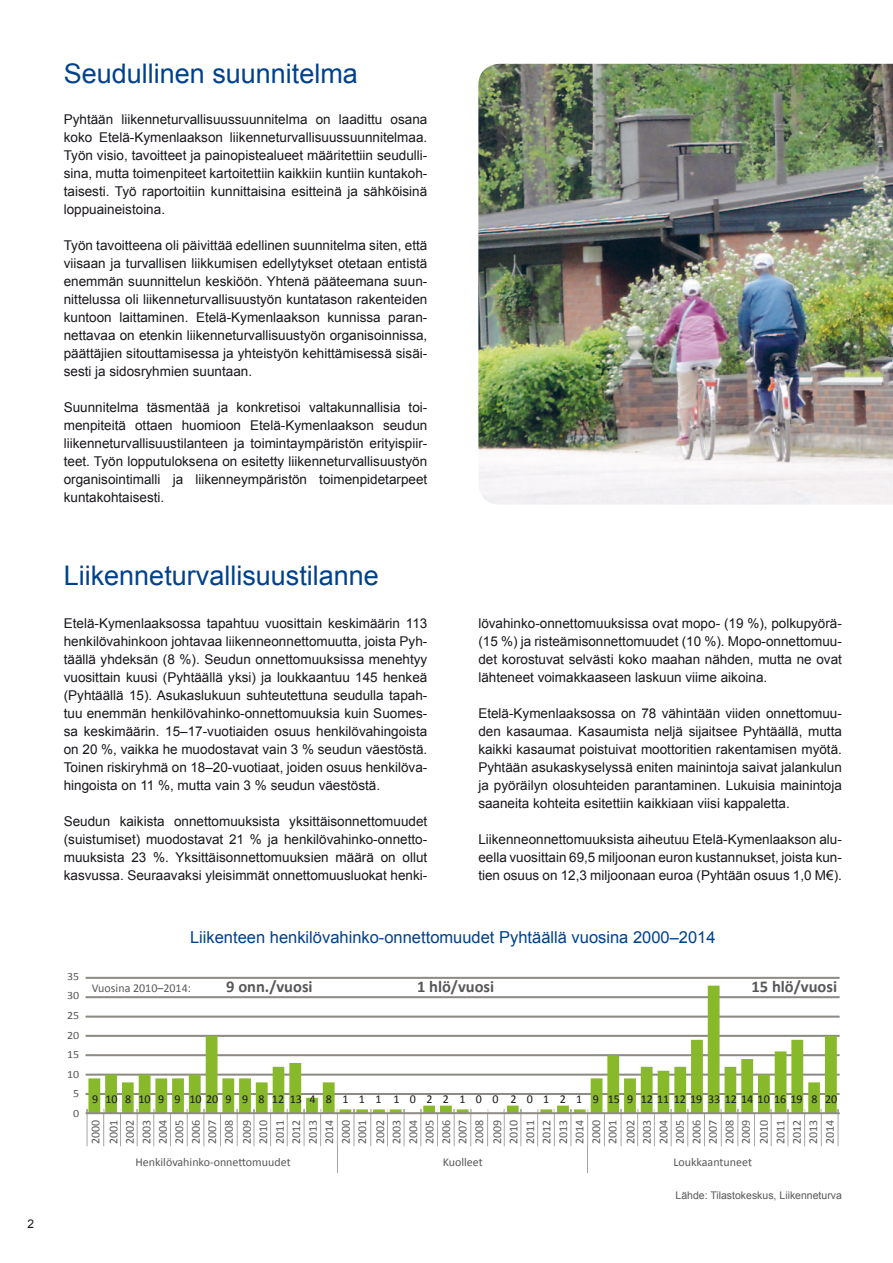
<style>
.page{position:relative;width:893px;height:1263px;background:#fff}
.page>*{position:absolute;margin:0;border:0;box-sizing:border-box;transform-origin:0 0}
.Otsikko{font:27px "Arial";color:#00418c}
.Väliotsikko{font:16.5px "Arial";color:#00418c}
.t1{font:700 16.5px "Calibri";color:#58585a}
.Leipäteksti{font:13.5px/18px "Arial";color:#1a171c;text-align:justify}
.t2{font:12px/16.5px "Calibri";letter-spacing:-.005em;color:#58585a;text-align:justify}
.t3{font:12px "Calibri";letter-spacing:.365em;color:#1a171c}
.Sivunumerointi{font:12px "Arial";color:#1a171c}
.t4{font:11.1px "Calibri";letter-spacing:-.005em;color:#58585a;scale:1.08 1}
.Taulukkoteksti{font:10.5px "Arial";color:#58585a}
</style>
<div class="page">
<img style="left:478px;top:64px;width:415px;height:441px">
<div style="left:86px;top:977px;width:753px;height:1px;border:1px solid #8e8b86"></div>
<div style="left:86px;top:997px;width:753px;height:1px;border:1px solid #8e8b86"></div>
<div style="left:86px;top:1016px;width:753px;height:1px;border:1px solid #8e8b86"></div>
<div style="left:86px;top:1035px;width:753px;height:1px;border:1px solid #8e8b86"></div>
<div style="left:86px;top:1054px;width:753px;height:2px;border:1px solid #8e8b86"></div>
<div style="left:86px;top:1074px;width:753px;height:1px;border:1px solid #8e8b86"></div>
<div style="left:86px;top:1093px;width:753px;height:1px;border:1px solid #8e8b86"></div>
<svg style="left:87px;top:986px;width:751px;height:186px"></svg>
<div style="left:86px;top:1112px;width:753px;height:2px;border:1px solid #8e8b86"></div>
<p class="Sivunumerointi" style="left:28px;top:1215px;width:8px">2</p>
<p class="Otsikko" style="left:64px;top:56px;width:296px">Seudullinen suunnitelma</p>
<p class="Leipäteksti" style="left:64px;top:111px;width:365px">Pyhtään liikenneturvallisuussuunnitelma on laadittu osana koko Etelä-Kymenlaakson liikenneturvallisuussuunnitelmaa.<br>Työn visio, tavoitteet ja painopistealueet määritettiin seudulli&shy;sina, mutta toimenpiteet kartoitettiin kaikkiin kuntiin kuntakoh&shy;taisesti. Työ raportoitiin kunnittaisina esitteinä ja sähköisinä loppuaineistoina.</p>
<p class="Leipäteksti" style="left:64px;top:237px;width:365px">Työn tavoitteena oli päivittää edellinen suunnitelma siten, että viisaan ja turvallisen liikkumisen edellytykset otetaan entistä enemmän suunnittelun keskiöön. Yhtenä pääteemana suun&shy;nittelussa oli liikenneturvallisuustyön kuntatason rakenteiden kuntoon laittaminen. Etelä-Kymenlaakson kunnissa paran&shy;nettavaa on etenkin liikenneturvallisuustyön organisoinnissa, päättäjien sitouttamisessa ja yhteistyön kehittämisessä sisäi&shy;sesti ja sidosryhmien suuntaan.</p>
<p class="Leipäteksti" style="left:64px;top:399px;width:365px">Suunnitelma täsmentää ja konkretisoi valtakunnallisia toi&shy;menpiteitä ottaen huomioon Etelä-Kymenlaakson seudun liikenneturvallisuustilanteen ja toimintaympäristön erityispiir&shy;teet. Työn lopputuloksena on esitetty liikenneturvallisuustyön organisointimalli ja liikenneympäristön toimenpidetarpeet kuntakohtaisesti.</p>
<p class="Otsikko" style="left:64px;top:558px;width:317px">Liikenneturvallisuustilanne</p>
<p class="Leipäteksti" style="left:64px;top:615px;width:365px">Etelä-Kymenlaaksossa tapahtuu vuosittain keskimäärin 113 henkilövahinkoon johtavaa liikenneonnettomuutta, joista Pyh&shy;täällä yhdeksän (8 %). Seudun onnettomuuksissa menehtyy vuosittain kuusi (Pyhtäällä yksi) ja loukkaantuu 145 henkeä (Pyhtäällä 15). Asukaslukuun suhteutettuna seudulla tapah&shy;tuu enemmän henkilövahinko-onnettomuuksia kuin Suomes&shy;sa keskimäärin. 15–17-vuotiaiden osuus henkilövahingoista on 20 %, vaikka he muodostavat vain 3 % seudun väestöstä.<br>Toinen riskiryhmä on 18–20-vuotiaat, joiden osuus henkilöva&shy;hingoista on 11 %, mutta vain 3 % seudun väestöstä.</p>
<p class="Leipäteksti" style="left:64px;top:813px;width:365px">Seudun kaikista onnettomuuksista yksittäisonnettomuudet (suistumiset) muodostavat 21 % ja henkilövahinko-onnetto&shy;muuksista 23 %. Yksittäisonnettomuuksien määrä on ollut kasvussa. Seuraavaksi yleisimmät onnettomuusluokat henki-</p>
<p class="Leipäteksti" style="left:478px;top:615px;width:365px">lövahinko-onnettomuuksissa ovat mopo- (19 %), polkupyörä-(15 %) ja risteämisonnettomuudet (10 %). Mopo-onnettomuu&shy;det korostuvat selvästi koko maahan nähden, mutta ne ovat lähteneet voimakkaaseen laskuun viime aikoina.</p>
<p class="Leipäteksti" style="left:478px;top:705px;width:365px">Etelä-Kymenlaaksossa on 78 vähintään viiden onnettomuu&shy;den kasaumaa. Kasaumista neljä sijaitsee Pyhtäällä, mutta kaikki kasaumat poistuivat moottoritien rakentamisen myötä.<br>Pyhtään asukaskyselyssä eniten mainintoja saivat jalankulun ja pyöräilyn olosuhteiden parantaminen. Lukuisia mainintoja saaneita kohteita esitettiin kaikkiaan viisi kappaletta.</p>
<p class="Leipäteksti" style="left:478px;top:831px;width:365px">Liikenneonnettomuuksista aiheutuu Etelä-Kymenlaakson alu&shy;eella vuosittain 69,5 miljoonan euron kustannukset, joista kun&shy;tien osuus on 12,3 miljoonaan euroa (Pyhtään osuus 1,0 M€).</p>
<p class="t4" style="left:67px;top:969px;width:13px">35</p>
<p class="t4" style="left:67px;top:989px;width:13px">30</p>
<p class="t4" style="left:67px;top:1008px;width:13px">25</p>
<p class="t4" style="left:67px;top:1028px;width:13px">20</p>
<p class="t4" style="left:67px;top:1047px;width:13px">15</p>
<p class="t4" style="left:67px;top:1067px;width:13px">10</p>
<p class="t4" style="left:73px;top:1087px;width:7px">5</p>
<p class="t4" style="left:73px;top:1106px;width:7px">0</p>
<p class="Väliotsikko" style="left:190px;top:926px;width:527px">Liikenteen henkilövahinko-onnettomuudet Pyhtäällä vuosina 2000–2014</p>
<p class="t2" style="left:92px;top:980px;width:101px">Vuosina 2010–2014:</p>
<p class="t1" style="left:226px;top:976px;width:88px">9 onn./vuosi</p>
<p class="t1" style="left:417px;top:976px;width:79px">1 hlö/vuosi</p>
<p class="t1" style="left:751px;top:976px;width:87px">15 hlö/vuosi</p>
<p class="t3" style="left:92px;top:1091px;width:746px">9108109 9 10209 9 812134 8 1 1 1 1 0 2 2 1 0 0 2 0 1 2 1 9 15912111219331214101619 820</p>
<p class="t2" style="left:86px;top:1144px;width:26px;line-height:18px;rotate:-90deg">2000<br>2001</p>
<p class="t2" style="left:122px;top:1144px;width:26px;rotate:-90deg">2002<br>2003<br>2004<br>2005<br>2006<br>2007<br>2008</p>
<p class="t2" style="left:239px;top:1144px;width:26px;rotate:-90deg">2009<br>2010<br>2011<br>2012<br>2013<br>2014<br>2000<br>2001</p>
<p class="t2" style="left:372px;top:1144px;width:26px;rotate:-90deg">2002<br>2003<br>2004<br>2005<br>2006<br>2007<br>2008</p>
<p class="t2" style="left:489px;top:1144px;width:26px;rotate:-90deg">2009<br>2010<br>2011<br>2012<br>2013<br>2014<br>2000<br>2001</p>
<p class="t2" style="left:622px;top:1144px;width:26px;rotate:-90deg">2002<br>2003<br>2004<br>2005<br>2006<br>2007<br>2008<br>2009</p>
<p class="t2" style="left:756px;top:1144px;width:26px;rotate:-90deg">2010<br>2011<br>2012<br>2013<br>2014</p>
<p class="t2" style="left:135px;top:1154px;width:157px">Henkilövahinko-onnettomuudet</p>
<p class="t2" style="left:443px;top:1154px;width:42px">Kuolleet</p>
<p class="t2" style="left:673px;top:1154px;width:80px">Loukkaantuneet</p>
<p class="Taulukkoteksti" style="left:676px;top:1188px;width:168px">Lähde: Tilastokeskus, Liikenneturva</p>
</div>
